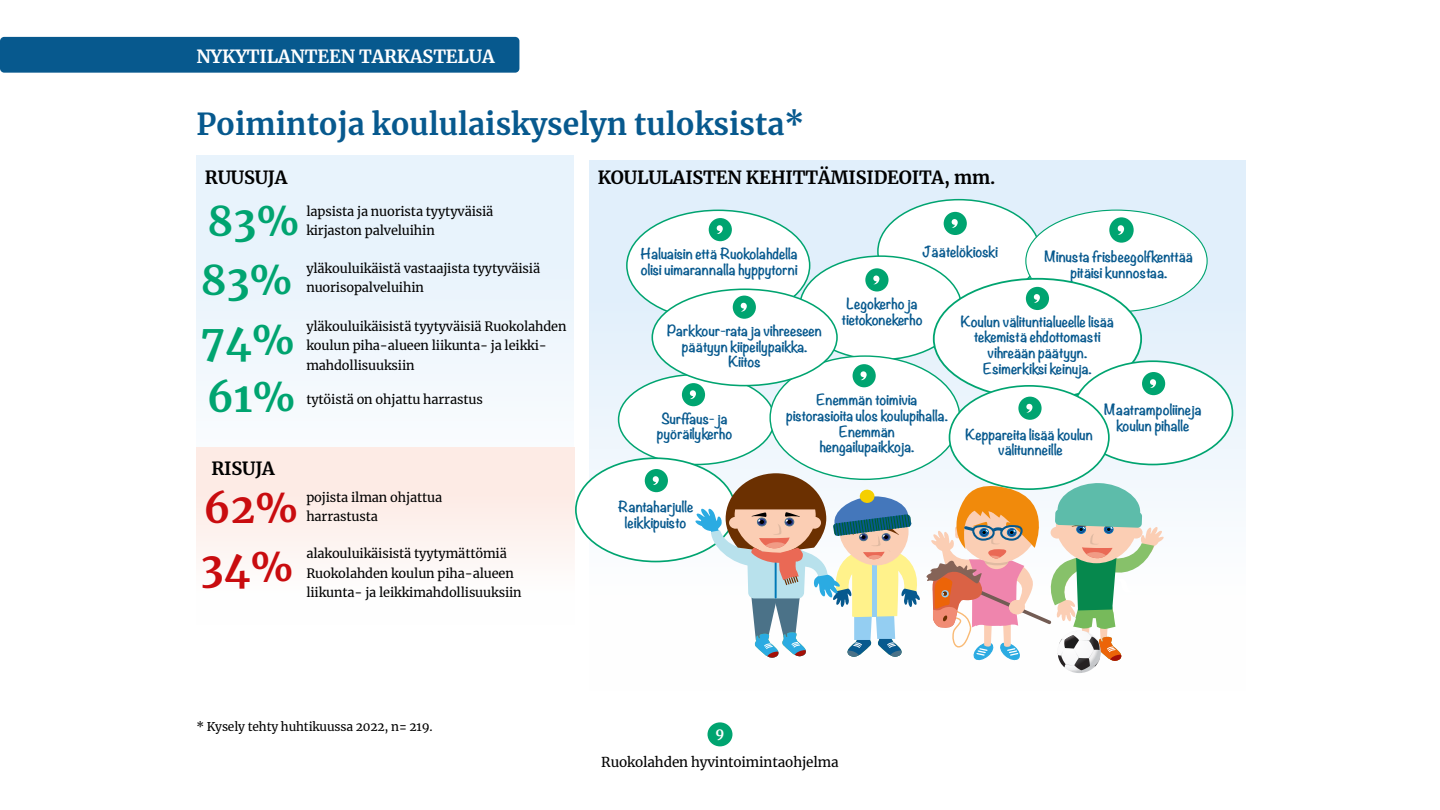
<style>
.page{position:relative;width:1440px;height:810px;background:#fff}
.page>*{position:absolute;margin:0;border:0;box-sizing:border-box;transform-origin:0 0}
.t1{font:700 40.5px/56.9px "Merriweather";color:#00a470}
.t2{font:700 40.5px "Merriweather";color:#c90c0f}
.t3{font:700 30px "Merriweather";color:#07598e}
.t4{font:700 18px "Merriweather";letter-spacing:-.01em;color:#000}
.t5{font:700 18px "Merriweather";letter-spacing:-.01em;color:#fff}
.t6{font:700 13.5px/15.8px "Noteworthy";letter-spacing:-.01em;color:#07598e;text-align:center}
.t7{font:13.5px "Merriweather";letter-spacing:-.01em;color:#000}
.t8{font:700 13.5px "Merriweather";color:#fff}
.t9{font:12.75px/19.5px "Merriweather";letter-spacing:-.01em;color:#000}
.t10{font:12px "Merriweather";letter-spacing:-.01em;color:#000}
</style>
<div class="page">
<div style="left:708px;top:722px;width:24px;height:24px;background:#00a470;border-radius:50%"></div>
<svg style="left:589px;top:161px;width:657px;height:530px;fill:#e5f1fb"></svg>
<div style="left:878px;top:200px;width:162px;height:103px;background:#fff;border-radius:50%"></div>
<div style="left:944px;top:212px;width:23px;height:23px;background:#00a470;border-radius:50%"></div>
<svg style="left:952px;top:219px;width:6px;height:9px"></svg>
<div style="left:800px;top:256px;width:162px;height:104px;background:#fff;border-radius:50%"></div>
<div style="left:865px;top:268px;width:24px;height:23px;background:#00a470;border-radius:50%"></div>
<svg style="left:873px;top:276px;width:6px;height:8px"></svg>
<div style="left:196px;top:155px;width:378px;height:414px;background:#e8f3fc"></div>
<div style="left:196px;top:447px;width:379px;height:178px;background:linear-gradient(to right,#fdf4f0,#fdf4f0)"></div>
<div style="left:1026px;top:210px;width:181px;height:102px;background:#fff;border-radius:50%"></div>
<div style="left:1109px;top:217px;width:25px;height:26px;background:#00a470;border-radius:50%"></div>
<svg style="left:1118px;top:225px;width:6px;height:10px"></svg>
<div style="left:619px;top:375px;width:155px;height:90px;background:#fff;border-radius:50%"></div>
<div style="left:682px;top:383px;width:23px;height:23px;background:#00a470;border-radius:50%"></div>
<svg style="left:690px;top:390px;width:6px;height:9px"></svg>
<div style="left:934px;top:279px;width:207px;height:120px;background:#fff;border-radius:50%"></div>
<div style="left:1026px;top:287px;width:23px;height:23px;background:#00a470;border-radius:50%"></div>
<svg style="left:1034px;top:294px;width:6px;height:9px"></svg>
<div style="left:770px;top:356px;width:190px;height:123px;background:#fff;border-radius:50%"></div>
<div style="left:853px;top:364px;width:23px;height:23px;background:#00a470;border-radius:50%"></div>
<svg style="left:861px;top:371px;width:6px;height:9px"></svg>
<div style="left:627px;top:210px;width:183px;height:111px;background:#fff;border-radius:50%"></div>
<div style="left:709px;top:218px;width:23px;height:23px;background:#00a470;border-radius:50%"></div>
<svg style="left:717px;top:225px;width:6px;height:9px"></svg>
<div style="left:1073px;top:361px;width:159px;height:104px;background:#fff;border-radius:50%"></div>
<div style="left:1142px;top:372px;width:23px;height:23px;background:#00a470;border-radius:50%"></div>
<svg style="left:1150px;top:379px;width:6px;height:9px"></svg>
<div style="left:576px;top:458px;width:159px;height:104px;background:#fff;border-radius:50%"></div>
<div style="left:645px;top:469px;width:23px;height:23px;background:#00a470;border-radius:50%"></div>
<svg style="left:653px;top:476px;width:6px;height:9px"></svg>
<div style="left:950px;top:386px;width:159px;height:103px;background:#fff;border-radius:50%"></div>
<div style="left:1018px;top:397px;width:24px;height:23px;background:#00a470;border-radius:50%"></div>
<svg style="left:1026px;top:404px;width:6px;height:9px"></svg>
<div style="left:652px;top:289px;width:185px;height:97px;background:#fff;border-radius:50%"></div>
<div style="left:733px;top:296px;width:23px;height:23px;background:#00a470;border-radius:50%"></div>
<svg style="left:741px;top:303px;width:6px;height:9px"></svg>
<div style="left:0;top:37px;width:519px;height:36px;background:#07598e;border-radius:4px"></div>
<svg style="left:690px;top:473px;width:476px;height:200px"></svg>
<h3 class="t5" style="left:196px;top:44px;width:300px">NYKYTILANTEEN TARKASTELUA</h3>
<h2 class="t3" style="left:196px;top:103px;width:609px">Poimintoja koululaiskyselyn tuloksista*</h2>
<h3 class="t4" style="left:205px;top:165px;width:84px">RUUSUJA</h3>
<h3 class="t4" style="left:598px;top:165px;width:399px">KOULULAISTEN KEHITTÄMISIDEOITA, mm.</h3>
<h1 class="t1" style="left:208px;top:192px;width:93px">83%</h1>
<p class="t9" style="left:306px;top:201px;width:189px">lapsista ja nuorista tyytyväisiä kirjaston palveluihin</p>
<h1 class="t1" style="left:201px;top:251px;width:93px">83%</h1>
<h1 class="t1" style="left:201px;top:311px;width:96px">74%<br>61%</h1>
<p class="t9" style="left:306px;top:258px;width:235px">yläkouluikäistä vastaajista tyytyväisiä nuorisopalveluihin</p>
<p class="t9" style="left:306px;top:316px;width:262px">yläkouluikäisistä tyytyväisiä Ruokolahden koulun piha-alueen liikunta- ja leikki&shy;mahdollisuuksiin</p>
<p class="t9" style="left:306px;top:389px;width:178px">tytöistä on ohjattu harrastus</p>
<p class="t6" style="left:641px;top:245px;width:159px;text-align:left">Haluaisin että Ruokolahdella olisi uimarannalla hyppytorni</p>
<p class="t6" style="left:667px;top:322px;width:156px">Parkkour-rata ja vihreeseen päätyyn kiipeilypaikka.<br>Kiitos</p>
<p class="t6" style="left:923px;top:243px;width:77px">Jäätelökioski</p>
<p class="t6" style="left:1045px;top:249px;width:150px">Minusta frisbeegolfkenttää pitäisi kunnostaa.</p>
<p class="t6" style="left:841px;top:296px;width:83px">Legokerho ja tietokonekerho</p>
<p class="t6" style="left:961px;top:313px;width:155px">Koulun välituntialueelle lisää tekemistä ehdottomasti vihreään päätyyn.<br>Esimerkiksi keinuja.</p>
<p class="t6" style="left:657px;top:410px;width:77px">Surffaus- ja pyöräilykerho</p>
<p class="t6" style="left:786px;top:391px;width:163px">Enemmän toimivia pistorasioita ulos koulupihalla.<br>Enemmän<br>hengailupaikkoja.</p>
<p class="t6" style="left:965px;top:426px;width:129px">Keppareita lisää koulun välitunneille</p>
<p class="t6" style="left:1104px;top:401px;width:99px">Maatrampoliineja koulun pihalle</p>
<h3 class="t4" style="left:211px;top:456px;width:65px">RISUJA</h3>
<h1 class="t2" style="left:204px;top:480px;width:96px">62%</h1>
<p class="t9" style="left:306px;top:487px;width:137px">pojista ilman ohjattua harrastusta</p>
<p class="t6" style="left:618px;top:498px;width:77px">Rantaharjulle leikkipuisto</p>
<h1 class="t2" style="left:201px;top:540px;width:94px">34%</h1>
<p class="t9" style="left:306px;top:544px;width:217px">alakouluikäisistä tyytymättömiä<br>Ruokolahden koulun piha-alueen liikunta- ja leikkimahdollisuuksiin</p>
<p class="t10" style="left:196px;top:718px;width:238px">* Kysely tehty huhtikuussa 2022, n= 219.</p>
<p class="t8" style="left:716px;top:724px;width:10px">9</p>
<p class="t7" style="left:601px;top:753px;width:239px">Ruokolahden hyvintoimintaohjelma</p>
</div>
